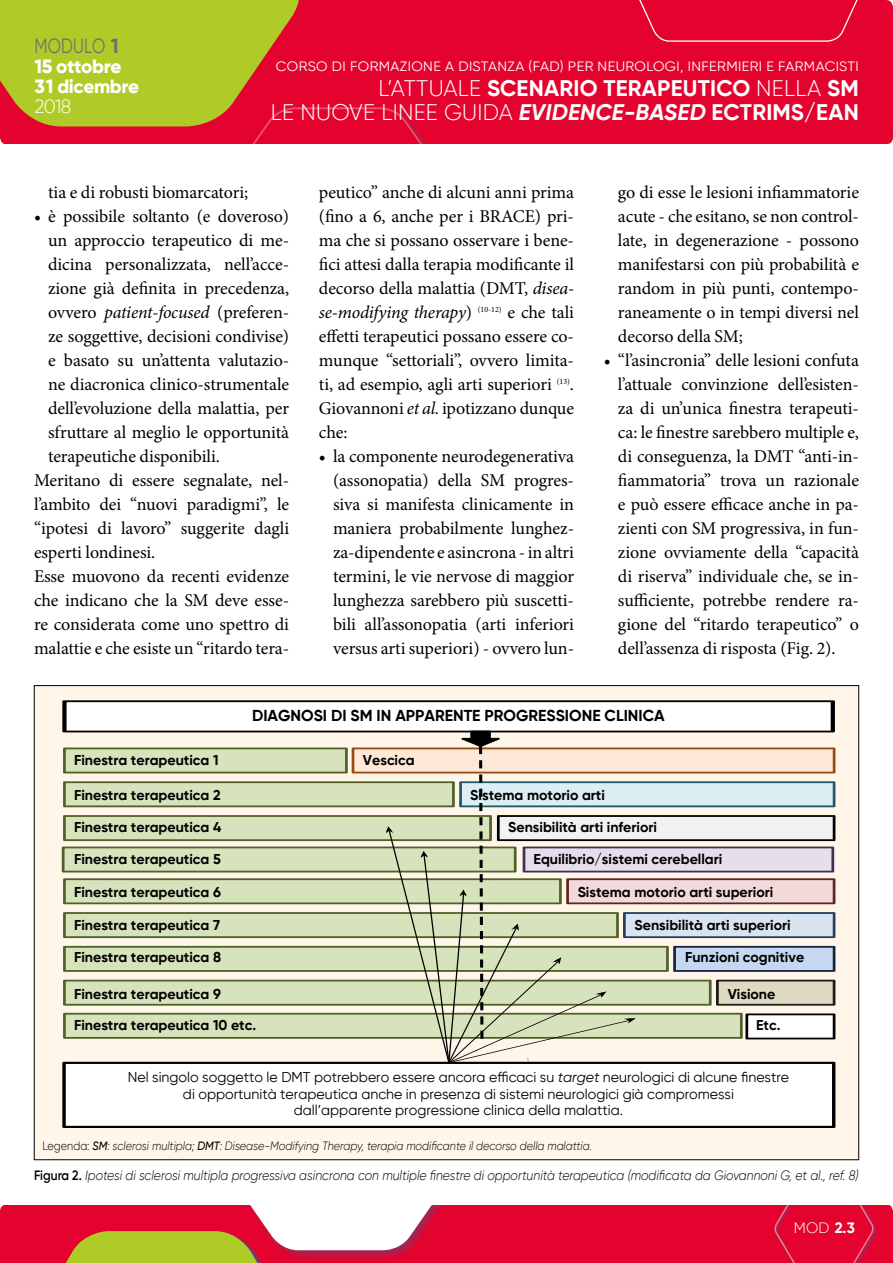
<style>
.page{position:relative;width:893px;height:1263px;background:#fff}
.page>*{position:absolute;margin:0;border:0;box-sizing:border-box;transform-origin:0 0}
.t1{font:700 22.5px/24px "Gilroy";letter-spacing:.01em;color:#fff;text-align:right}
.t2{font:20.4px "Gilroy";letter-spacing:.01em;color:#706f6f;scale:.8 1}
.t3{font:800 19.05px/19.8px "Gilroy";letter-spacing:-.02em;color:#fff}
.t4{font:300 19.05px "Gilroy";color:#fff}
.t5{font:18px/24px "Minion Pro";letter-spacing:-.005em;color:#000;text-align:justify}
.t6{font:700 15.75px "Gilroy";color:#000}
.t7{font:300 15px "Gilroy";color:#fff}
.t8{font:700 14.25px "Gilroy";color:#000}
.t9{font:14.25px/16.6px "Gilroy";color:#000;text-align:center}
.t10{font:italic 300 13.5px "Gilroy";color:#000;scale:.9 1}
.t11{font:13.5px "Gilroy";letter-spacing:.03em;color:#fff;scale:1.05 1}
.t12{font:italic 300 12px "Gilroy";color:#000;scale:.9 1}
.s1{font-weight:700}
.s2{font-weight:300}
.s3{font-style:italic}
.s4{font-style:normal}
.s5{font-weight:500}
.s6{font-weight:600;font-style:normal}
</style>
<div class="page">
<div style="left:0;top:0;width:893px;height:145px;background:#e4032e;border-radius:7px"></div>
<svg style="left:639px;top:0;width:254px;height:42px"></svg>
<div style="left:0;top:1205px;width:893px;height:58px;background:#e4032e"></div>
<svg style="left:0;top:0;width:455px;height:145px"></svg>
<svg style="left:7px;top:1205px;width:451px;height:58px"></svg>
<svg style="left:874px;top:1205px;width:3px;height:58px"></svg>
<svg style="left:774px;top:1205px;width:100px;height:58px;background:#e10832"></svg>
<div style="left:34px;top:686px;width:825px;height:474px;background:#fff5e9"></div>
<svg style="left:62px;top:1063px;width:773px;height:65px;background:#f0f0f0"></svg>
<svg style="left:62px;top:700px;width:773px;height:363px"></svg>
<p class="t2" style="left:34px;top:34px;width:107px">MODULO <span class="s1">1</span></p>
<p class="t3" style="left:34px;top:57px;width:106px">15 ottobre<br>31 dicembre</p>
<p class="t4" style="left:34px;top:95px;width:38px">2018</p>
<p class="t11" style="left:276px;top:58px;width:557px">CORSO DI FORMAZIONE A DISTANZA (FAD) PER NEUROLOGI, INFERMIERI E FARMACISTI</p>
<p class="t1" style="left:271px;top:76px;width:589px"><span class="s2">L’ATTUALE</span> SCENARIO TERAPEUTICO <span class="s2">NELLA</span> SM<br><span class="s2">LE NUOVE LINEE GUIDA</span> <span class="s3">EVIDENCE-BASED</span> ECTRIMS/EAN</p>
<p class="t5" style="left:48px;top:180px;width:202px">tia e di robusti biomarcatori;</p>
<p class="t5" style="left:34px;top:204px;width:257px">• è possibile soltanto (e doveroso)</p>
<p class="t5" style="left:48px;top:228px;width:243px">un approccio terapeutico di me-</p>
<p class="t5" style="left:48px;top:252px;width:243px">dicina personalizzata, nell’acce-</p>
<p class="t5" style="left:48px;top:276px;width:243px">zione già definita in precedenza,</p>
<p class="t5" style="left:48px;top:300px;width:243px">ovvero <span class="s3">patient-focused</span> (preferen-</p>
<p class="t5" style="left:48px;top:324px;width:243px">ze soggettive, decisioni condivise)</p>
<p class="t5" style="left:48px;top:348px;width:243px">e basato su un’attenta valutazio-</p>
<p class="t5" style="left:48px;top:372px;width:243px">ne diacronica clinico-strumentale</p>
<p class="t5" style="left:48px;top:396px;width:243px">dell’evoluzione della malattia, per</p>
<p class="t5" style="left:48px;top:420px;width:243px">sfruttare al meglio le opportunità</p>
<p class="t5" style="left:48px;top:444px;width:173px">terapeutiche disponibili.</p>
<p class="t5" style="left:34px;top:468px;width:255px">Meritano di essere segnalate, nel-</p>
<p class="t5" style="left:34px;top:492px;width:257px">l’ambito dei “nuovi paradigmi”, le</p>
<p class="t5" style="left:34px;top:516px;width:257px">“ipotesi di lavoro” suggerite dagli</p>
<p class="t5" style="left:34px;top:540px;width:123px">esperti londinesi.</p>
<p class="t5" style="left:34px;top:564px;width:257px">Esse muovono da recenti evidenze</p>
<p class="t5" style="left:34px;top:588px;width:257px">che indicano che la SM deve esse-</p>
<p class="t5" style="left:34px;top:612px;width:257px">re considerata come uno spettro di</p>
<p class="t5" style="left:34px;top:636px;width:257px">malattie e che esiste un “ritardo tera-</p>
<p class="t5" style="left:319px;top:180px;width:257px">peutico” anche di alcuni anni prima (fino a 6, anche per i BRACE) pri&shy;ma che si possano osservare i bene&shy;fici attesi dalla terapia modificante il decorso della malattia (DMT, <span class="s3">disea&shy;se-modifying therapy</span>) <sup>(10-12)</sup> e che tali effetti terapeutici possano essere co&shy;munque “settoriali”, ovvero limita&shy;ti, ad esempio, agli arti superiori <sup>(13)</sup>.<br>Giovannoni <span class="s3">et al.</span> ipotizzano dunque che:</p>
<p class="t5" style="left:333px;top:444px;width:243px;text-indent:-14px">• la componente neurodegenerativa (assonopatia) della SM progres&shy;siva si manifesta clinicamente in maniera probabilmente lunghez&shy;za-dipendente e asincrona - in altri termini, le vie nervose di maggior lunghezza sarebbero più suscetti&shy;bili all’assonopatia (arti inferiori versus arti superiori) - ovvero lun-</p>
<p class="t5" style="left:618px;top:180px;width:243px">go di esse le lesioni infiammatorie acute - che esitano, se non control&shy;late, in degenerazione - possono manifestarsi con più probabilità e random in più punti, contempo&shy;raneamente o in tempi diversi nel decorso della SM;</p>
<p class="t5" style="left:618px;top:348px;width:243px;text-indent:-14px">• “l’asincronia” delle lesioni confuta l’attuale convinzione dell’esisten&shy;za di un’unica finestra terapeuti&shy;ca: le finestre sarebbero multiple e, di conseguenza, la DMT “anti-in&shy;fiammatoria” trova un razionale e può essere efficace anche in pa&shy;zienti con SM progressiva, in fun&shy;zione ovviamente della “capacità di riserva” individuale che, se in&shy;sufficiente, potrebbe rendere ra&shy;gione del “ritardo terapeutico” o dell’assenza di risposta (Fig. 2).</p>
<p class="t6" style="left:252px;top:705px;width:414px">DIAGNOSI DI SM IN APPARENTE PROGRESSIONE CLINICA</p>
<p class="t8" style="left:74px;top:751px;width:146px">Finestra terapeutica 1</p>
<p class="t8" style="left:74px;top:786px;width:148px">Finestra terapeutica 2</p>
<p class="t8" style="left:74px;top:818px;width:149px">Finestra terapeutica 4</p>
<p class="t8" style="left:363px;top:751px;width:53px">Vescica</p>
<p class="t8" style="left:470px;top:786px;width:136px">Sistema motorio arti</p>
<p class="t8" style="left:508px;top:818px;width:150px">Sensibilità arti inferiori</p>
<p class="t8" style="left:74px;top:850px;width:148px">Finestra terapeutica 5</p>
<p class="t8" style="left:533px;top:850px;width:190px">Equilibrio/sistemi cerebellari</p>
<p class="t8" style="left:74px;top:883px;width:148px">Finestra terapeutica 6</p>
<p class="t8" style="left:578px;top:883px;width:197px">Sistema motorio arti superiori</p>
<p class="t8" style="left:74px;top:916px;width:147px">Finestra terapeutica 7</p>
<p class="t8" style="left:634px;top:916px;width:158px">Sensibilità arti superiori</p>
<p class="t8" style="left:74px;top:948px;width:149px">Finestra terapeutica 8</p>
<p class="t8" style="left:685px;top:948px;width:121px">Funzioni cognitive</p>
<p class="t8" style="left:74px;top:985px;width:148px">Finestra terapeutica 9</p>
<p class="t8" style="left:728px;top:985px;width:49px">Visione</p>
<p class="t8" style="left:74px;top:1016px;width:184px">Finestra terapeutica 10 etc.</p>
<p class="t8" style="left:756px;top:1016px;width:26px">Etc.</p>
<p class="t9" style="left:128px;top:1069px;width:663px">Nel singolo soggetto le DMT potrebbero essere ancora efficaci su <span class="s3">target</span> neurologici di alcune finestre di opportunità terapeutica anche in presenza di sistemi neurologici già compromessi<br>dall’apparente progressione clinica della malattia.</p>
<p class="t12" style="left:43px;top:1139px;width:612px"><span class="s4">Legenda:</span> <span class="s5">SM</span>: sclerosi multipla; <span class="s5">DMT</span>: Disease-Modifying Therapy, terapia modificante il decorso della malattia.</p>
<p class="t10" style="left:34px;top:1167px;width:918px"><span class="s6">Figura 2.</span> Ipotesi di sclerosi multipla progressiva asincrona con multiple finestre di opportunità terapeutica (modificata da Giovannoni G, et al., ref. 8)</p>
<p class="t7" style="left:794px;top:1219px;width:62px">MOD <span class="s1">2.3</span></p>
</div>
